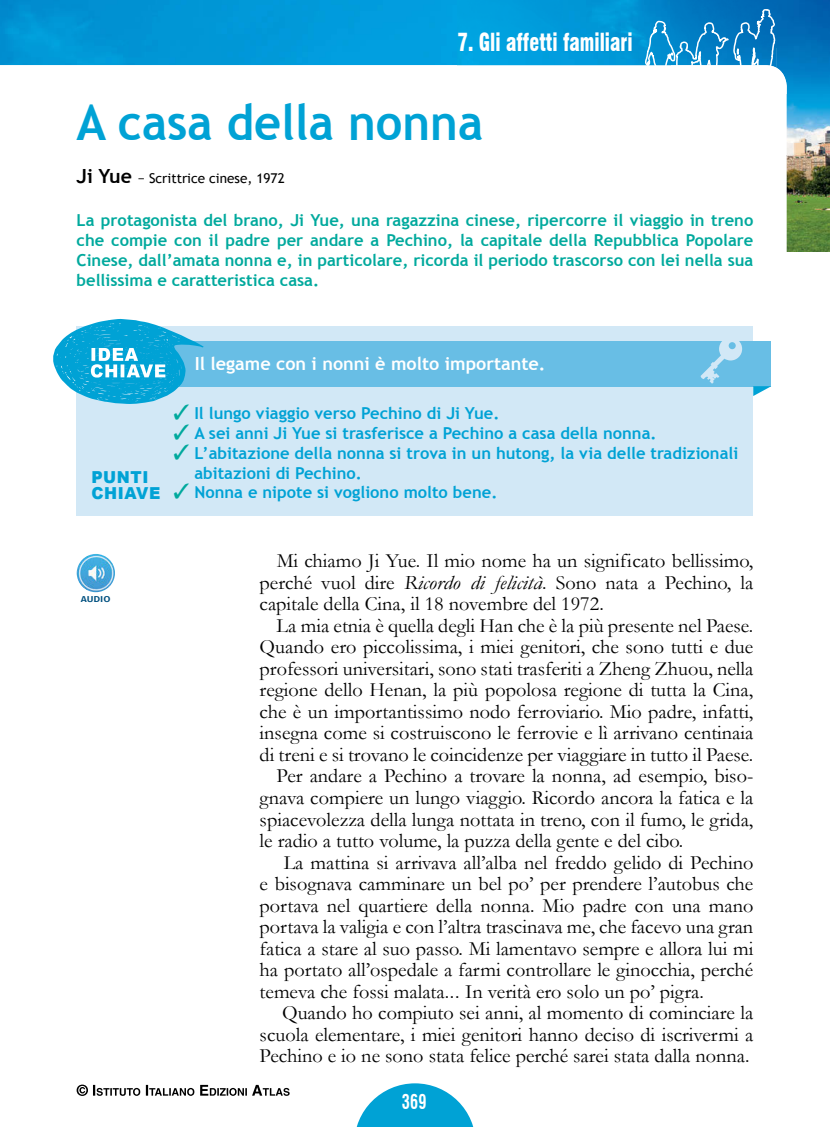
<style>
.page{position:relative;width:830px;height:1127px;background:#fff}
.page>*{position:absolute;margin:0;border:0;box-sizing:border-box;transform-origin:0 0}
.t1{font:700 49.5px "Trebuchet MS";color:#00a2d5;scale:.95 1}
.t2{font:900 condensed 24.3px "Swiss 721 BT";color:#fff;scale:.82 1}
.t3{font:20.25px "Garamond";color:#000}
.t4{font:700 condensed 19.8px "Swiss 721 BT";color:#fff;scale:.82 1}
.t5{font:700 18px "Trebuchet MS";color:#fff}
.t6{font:700 16.5px/19.8px "Trebuchet MS";color:#00a99d;text-align:justify}
.t7{font:700 16.5px/19.8px "Trebuchet MS";color:#00a2d5}
.t8{font:900 16.5px/15.8px "Arial";letter-spacing:.035em;color:#00a2d5;scale:.95 1}
.t9{font:13.5px "Trebuchet MS";color:#000}
.t10{font:600 8.4px "Avenir Next Condensed";color:#00507f;scale:1.43 1}
.s1{font-weight:700;font-size:19.5px}
.s2{color:#00a99d}
.s3{font-style:italic}
</style>
<div class="page">
<img style="left:786px;top:95px;width:43px;height:156px">
<img style="left:0;top:0;width:457px;height:65px">
<img style="left:457px;top:0;width:319px;height:47px">
<img style="left:776px;top:0;width:53px;height:95px">
<img style="left:457px;top:47px;width:187px;height:18px">
<svg style="left:644px;top:9px;width:131px;height:58px"></svg>
<div style="left:76px;top:326px;width:676px;height:189px;background:#d2e8f6"></div>
<div style="left:90px;top:341px;width:681px;height:45px;background:#68bee5"></div>
<svg style="left:752px;top:386px;width:19px;height:10px"></svg>
<svg style="left:53px;top:319px;width:150px;height:85px"></svg>
<svg style="left:700px;top:341px;width:41px;height:43px"></svg>
<img style="left:77px;top:554px;width:38px;height:38px;border-radius:19px">
<svg style="left:356px;top:1083px;width:118px;height:44px"></svg>
<svg style="left:77px;top:1084px;width:212px;height:12px"></svg>
<p class="t2" style="left:457px;top:28px;width:215px">7. Gli affetti familiari</p>
<p class="t1" style="left:77px;top:91px;width:429px">A casa della nonna</p>
<p class="t9" style="left:77px;top:170px;width:209px"><span class="s1">Ji Yue</span> − Scrittrice cinese, 1972</p>
<p class="t6" style="left:77px;top:210px;width:678px">La protagonista del brano, Ji Yue, una ragazzina cinese, ripercorre il viaggio in treno che compie con il padre per andare a Pechino, la capitale della Repubblica Popolare Cinese, dall’amata nonna e, in particolare, ricorda il periodo trascorso con lei nella sua bellissima e caratteristica casa.</p>
<p class="t8" style="left:91px;top:468px;width:74px">PUNTI<br>CHIAVE</p>
<p class="t5" style="left:195px;top:352px;width:352px">Il legame con i nonni è molto importante.</p>
<p class="t7" style="left:173px;top:403px;width:327px"><span class="s2">✓</span> Il lungo viaggio verso Pechino di Ji Yue.</p>
<p class="t7" style="left:173px;top:423px;width:484px"><span class="s2">✓</span> A sei anni Ji Yue si trasferisce a Pechino a casa della nonna.</p>
<p class="t7" style="left:194px;top:443px;width:545px;text-indent:-21px"><span class="s2">✓</span> L’abitazione della nonna si trova in un hutong, la via delle tradizionali abitazioni di Pechino.</p>
<p class="t7" style="left:173px;top:483px;width:325px"><span class="s2">✓</span> Nonna e nipote si vogliono molto bene.</p>
<p class="t10" style="left:81px;top:594px;width:22px">AUDIO</p>
<p class="t3" style="left:276px;top:547px;width:478px">Mi chiamo Ji Yue. Il mio nome ha un significato bellissimo,</p>
<p class="t3" style="left:259px;top:569px;width:495px">perché vuol dire <span class="s3">Ricordo di felicità</span>. Sono nata a Pechino, la</p>
<p class="t3" style="left:259px;top:590px;width:345px">capitale della Cina, il 18 novembre del 1972.</p>
<p class="t3" style="left:276px;top:612px;width:478px">La mia etnia è quella degli Han che è la più presente nel Paese.</p>
<p class="t3" style="left:259px;top:633px;width:495px">Quando ero piccolissima, i miei genitori, che sono tutti e due</p>
<p class="t3" style="left:259px;top:655px;width:495px">professori universitari, sono stati trasferiti a Zheng Zhuou, nella</p>
<p class="t3" style="left:259px;top:676px;width:495px">regione dello Henan, la più popolosa regione di tutta la Cina,</p>
<p class="t3" style="left:259px;top:698px;width:495px">che è un importantissimo nodo ferroviario. Mio padre, infatti,</p>
<p class="t3" style="left:259px;top:719px;width:495px">insegna come si costruiscono le ferrovie e lì arrivano centinaia</p>
<p class="t3" style="left:259px;top:741px;width:495px">di treni e si trovano le coincidenze per viaggiare in tutto il Paese.</p>
<p class="t3" style="left:276px;top:762px;width:478px">Per andare a Pechino a trovare la nonna, ad esempio, biso-</p>
<p class="t3" style="left:259px;top:784px;width:495px">gnava compiere un lungo viaggio. Ricordo ancora la fatica e la</p>
<p class="t3" style="left:259px;top:805px;width:495px">spiacevolezza della lunga nottata in treno, con il fumo, le grida,</p>
<p class="t3" style="left:259px;top:827px;width:425px">le radio a tutto volume, la puzza della gente e del cibo.</p>
<p class="t3" style="left:283px;top:848px;width:471px">La mattina si arrivava all’alba nel freddo gelido di Pechino</p>
<p class="t3" style="left:259px;top:870px;width:495px">e bisognava camminare un bel po’ per prendere l’autobus che</p>
<p class="t3" style="left:259px;top:892px;width:495px">portava nel quartiere della nonna. Mio padre con una mano</p>
<p class="t3" style="left:259px;top:913px;width:495px">portava la valigia e con l’altra trascinava me, che facevo una gran</p>
<p class="t3" style="left:259px;top:935px;width:495px">fatica a stare al suo passo. Mi lamentavo sempre e allora lui mi</p>
<p class="t3" style="left:259px;top:956px;width:495px">ha portato all’ospedale a farmi controllare le ginocchia, perché</p>
<p class="t3" style="left:259px;top:978px;width:445px">temeva che fossi malata... In verità ero solo un po’ pigra.</p>
<p class="t3" style="left:282px;top:999px;width:472px">Quando ho compiuto sei anni, al momento di cominciare la</p>
<p class="t3" style="left:259px;top:1021px;width:495px">scuola elementare, i miei genitori hanno deciso di iscrivermi a</p>
<p class="t3" style="left:259px;top:1042px;width:491px">Pechino e io ne sono stata felice perché sarei stata dalla nonna.</p>
<p class="t4" style="left:401px;top:1090px;width:32px">369</p>
</div>
